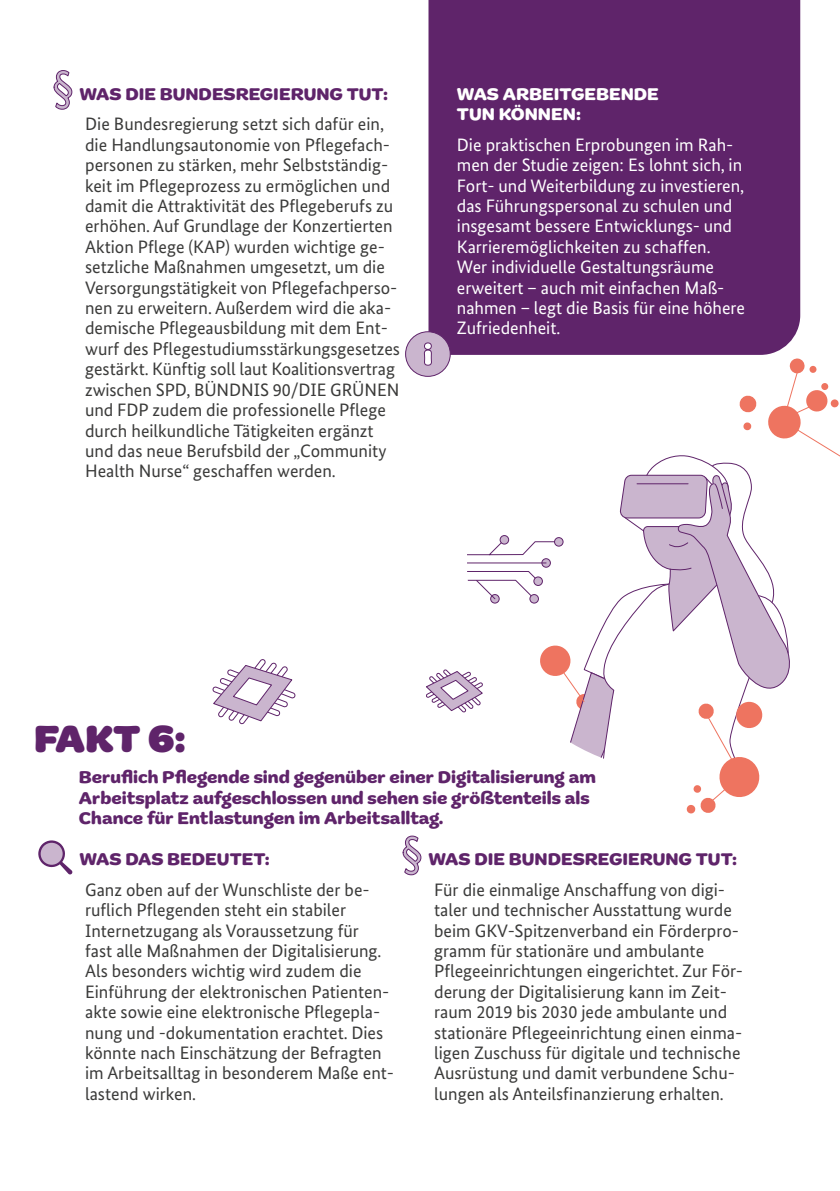
<style>
.page{position:relative;width:840px;height:1191px;background:#fff}
.page>*{position:absolute;margin:0;border:0;box-sizing:border-box;transform-origin:0 0}
.t1{font:900 40px "Marigny";color:#5f246a}
.t2{font:18px/20.4px "Bundes Sans";color:#3b3b3a}
.t3{font:18px/20.4px "Bundes Sans";color:#fff}
.t4{font:700 18px/20.4px "Marigny";color:#5f246a}
.t5{font:700 18px/20.4px "Marigny";color:#fff}
</style>
<div class="page">
<svg style="left:38px;top:840px;width:34px;height:34px"></svg>
<svg style="left:53px;top:70px;width:20px;height:40px"></svg>
<svg style="left:212px;top:659px;width:83px;height:66px"></svg>
<div style="left:428px;top:0;width:371px;height:342px;background:#5f246a"></div>
<div style="left:405px;top:332px;width:45px;height:44px;background:#cab5ce;border-radius:50%"></div>
<div style="left:405px;top:331px;width:45px;height:46px;border:1px solid #5f246a;border-radius:50%"></div>
<svg style="left:423px;top:342px;width:416px;height:472px"></svg>
<svg style="left:402px;top:835px;width:19px;height:40px"></svg>
<h2 class="t4" style="left:79px;top:84px;width:310px">WAS DIE BUNDESREGIERUNG TUT:</h2>
<p class="t2" style="left:85px;top:114px;width:316px">Die Bundesregierung setzt sich dafür ein, die Handlungsautonomie von Pflegefach&shy;personen zu stärken, mehr Selbstständig&shy;keit im Pflegeprozess zu ermöglichen und damit die Attraktivität des Pflegeberufs zu erhöhen. Auf Grundlage der Konzertierten Aktion Pflege (KAP) wurden wichtige ge&shy;setzliche Maßnahmen umgesetzt, um die Versorgungstätigkeit von Pflegefachperso&shy;nen zu erweitern. Außerdem wird die aka&shy;demische Pflegeausbildung mit dem Ent&shy;wurf des Pflegestudiumsstärkungsgesetzes gestärkt. Künftig soll laut Koalitionsvertrag zwischen SPD, BÜNDNIS 90/DIE GRÜNEN und FDP zudem die professionelle Pflege durch heilkundliche Tätigkeiten ergänzt und das neue Berufsbild der „Community Health Nurse“ geschaffen werden.</p>
<h3 class="t5" style="left:456px;top:84px;width:203px">WAS ARBEITGEBENDE<br>TUN KÖNNEN:</h3>
<p class="t3" style="left:456px;top:134px;width:289px">Die praktischen Erprobungen im Rah&shy;men der Studie zeigen: Es lohnt sich, in Fort- und Weiterbildung zu investieren, das Führungspersonal zu schulen und insgesamt bessere Entwicklungs- und Karrieremöglichkeiten zu schaffen.<br>Wer individuelle Gestaltungsräume erweitert – auch mit einfachen Maß&shy;nahmen – legt die Basis für eine höhere Zufriedenheit.</p>
<h1 class="t1" style="left:34px;top:715px;width:153px">FAKT 6:</h1>
<p class="t4" style="left:79px;top:768px;width:518px">Beruflich Pflegende sind gegenüber einer Digitalisierung am<br>Arbeitsplatz aufgeschlossen und sehen sie größtenteils als<br>Chance für Entlastungen im Arbeitsalltag.</p>
<h2 class="t4" style="left:79px;top:849px;width:192px">WAS DAS BEDEUTET:</h2>
<p class="t2" style="left:85px;top:879px;width:310px">Ganz oben auf der Wunschliste der be&shy;ruflich Pflegenden steht ein stabiler Internetzugang als Voraussetzung für<br>fast alle Maßnahmen der Digitalisierung.<br>Als besonders wichtig wird zudem die Einführung der elektronischen Patienten&shy;akte sowie eine elektronische Pflegepla&shy;nung und -dokumentation erachtet. Dies könnte nach Einschätzung der Befragten im Arbeitsalltag in besonderem Maße ent&shy;lastend wirken.</p>
<h2 class="t4" style="left:428px;top:849px;width:310px">WAS DIE BUNDESREGIERUNG TUT:</h2>
<p class="t2" style="left:434px;top:879px;width:310px">Für die einmalige Anschaffung von digi&shy;taler und technischer Ausstattung wurde beim GKV-Spitzenverband ein Förderpro&shy;gramm für stationäre und ambulante Pflegeeinrichtungen eingerichtet. Zur För&shy;derung der Digitalisierung kann im Zeit&shy;raum 2019 bis 2030 jede ambulante und stationäre Pflegeeinrichtung einen einma&shy;ligen Zuschuss für digitale und technische Ausrüstung und damit verbundene Schu&shy;lungen als Anteilsfinanzierung erhalten.</p>
</div>
